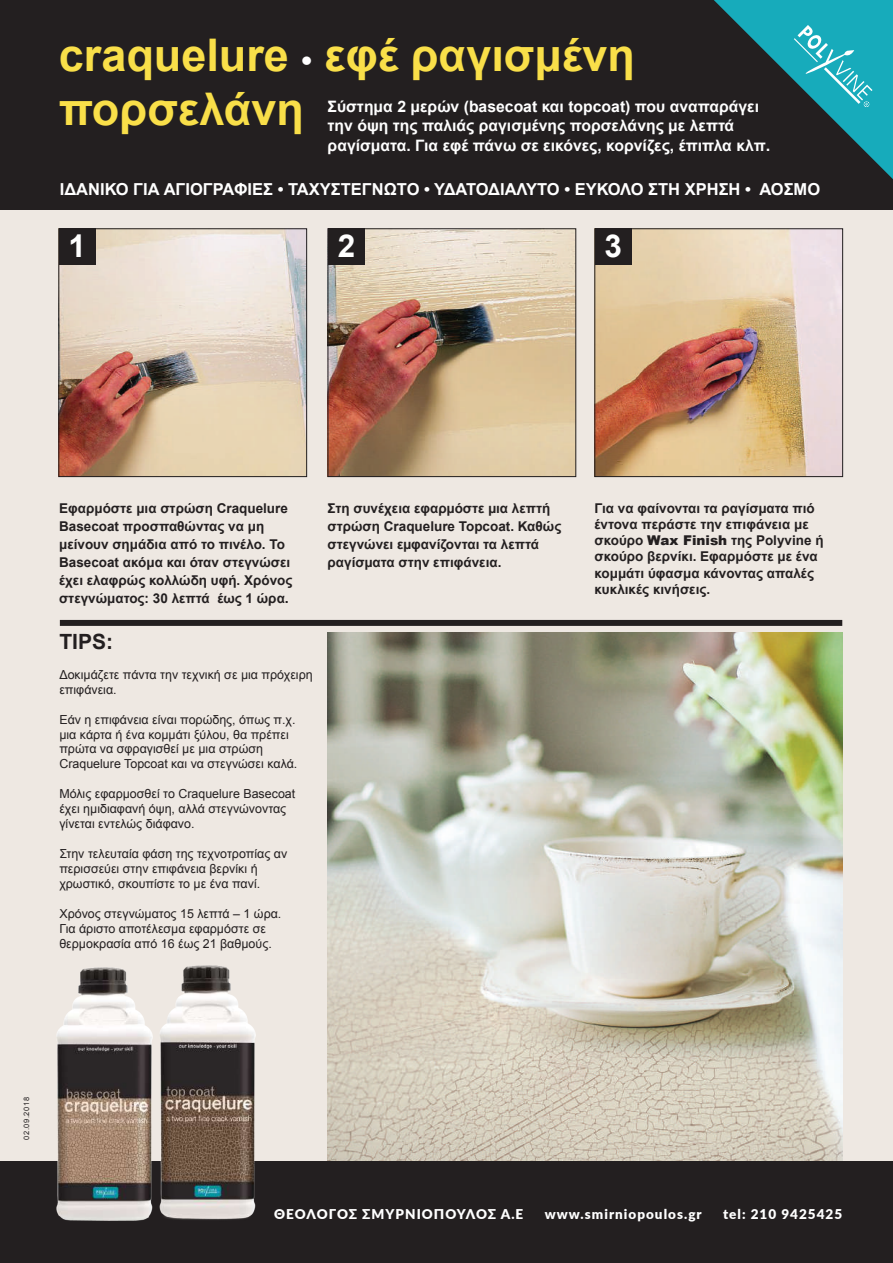
<style>
.page{position:relative;width:893px;height:1263px;background:#eee8e2}
.page>*{position:absolute;margin:0;border:0;box-sizing:border-box;transform-origin:0 0}
.t1{font:700 45px/54px "Arial";color:#f9df49}
.t2{font:700 31.5px "Arial";color:#fff}
.t3{font:700 21px "Arial";color:#231f20}
.t4{font:700 16.5px "Arial";color:#fff}
.t5{font:700 15.75px/19.4px "Arial";color:#fff}
.t6{font:700 13.5px/18px "Arial";color:#231f20}
.t7{font:900 13.5px "Lato";letter-spacing:.075em;color:#fff}
.t8{font:12.45px/15px "Arial";color:#231f20}
.t9{font:7.5px "Arial";letter-spacing:.075em;color:#231f20}
.s1{font-size:30px;color:#fff}
.s2{font-size:16.5px}
.s3{font-size:14.25px}
.s4{font-weight:900}
</style>
<div class="page">
<div style="left:0;top:0;width:893px;height:210px;background:#231f20"></div>
<div style="left:60px;top:620px;width:782px;height:6px;background:#231f20"></div>
<img style="left:60px;top:230px;width:245px;height:245px">
<div style="left:58px;top:228px;width:249px;height:249px;border:1px solid #201d1e"></div>
<div style="left:59px;top:229px;width:36px;height:36px;background:#231f20"></div>
<img style="left:330px;top:230px;width:244px;height:245px">
<div style="left:328px;top:228px;width:248px;height:249px;border:1px solid #201d1e"></div>
<div style="left:328px;top:229px;width:36px;height:36px;background:#231f20"></div>
<img style="left:596px;top:230px;width:245px;height:245px">
<div style="left:594px;top:228px;width:249px;height:249px;border:1px solid #201d1e"></div>
<div style="left:595px;top:229px;width:36px;height:36px;background:#231f20"></div>
<img style="left:328px;top:633px;width:514px;height:528px">
<div style="left:0;top:1161px;width:893px;height:102px;background:#231f20"></div>
<img style="left:57px;top:968px;width:96px;height:252px">
<img style="left:159px;top:966px;width:97px;height:254px">
<svg style="left:714px;top:0;width:179px;height:179px"></svg>
<h1 class="t1" style="left:59px;top:29px;width:578px">craquelure <span class="s1">•</span> εφέ ραγισμένη πορσελάνη</h1>
<p class="t5" style="left:328px;top:97px;width:444px">Σύστημα 2 μερών (basecoat και topcoat) που αναπαράγει την όψη της παλιάς ραγισμένης πορσελάνης με λεπτά ραγίσματα. Για εφέ πάνω σε εικόνες, κορνίζες, έπιπλα κλπ<span class="s2">.</span></p>
<h3 class="t4" style="left:60px;top:178px;width:762px">ΙΔΑΝΙΚΟ ΓΙΑ ΑΓΙΟΓΡΑΦΙΕΣ • ΤΑΧΥΣΤΕΓΝΩΤΟ • ΥΔΑΤΟΔΙΑΛΥΤΟ • ΕΥΚΟΛΟ ΣΤΗ ΧΡΗΣΗ • ΑΟΣΜΟ</h3>
<h2 class="t2" style="left:69px;top:225px;width:19px">1</h2>
<h2 class="t2" style="left:338px;top:225px;width:19px">2</h2>
<h2 class="t2" style="left:605px;top:225px;width:19px">3</h2>
<p class="t6" style="left:59px;top:499px;width:235px">Εφαρμόστε μια στρώση Craquelure<br>Basecoat προσπαθώντας να μη μείνουν σημάδια από το πινέλο. Το<br>Basecoat ακόμα και όταν στεγνώσει έχει ελαφρώς κολλώδη υφή. Xρόνος στεγνώματος: 30 λεπτά έως 1 ώρα<span class="s3">.</span></p>
<p class="t6" style="left:328px;top:499px;width:235px">Στη συνέχεια εφαρµόστε µια λεπτή στρώση Craquelure Topcoat. Καθώς στεγνώνει εµφανίζονται τα λεπτά ραγίσµατα στην επιφάνεια.</p>
<p class="t6" style="left:594px;top:500px;width:231px;line-height:16.2px">Για να φαίνονται τα ραγίσµατα πιό έντονα περάστε την επιφάνεια με σκούρο <span class="s4">Wax Finish</span> της Polyvine ή σκούρο βερνίκι. Εφαρμόστε με ένα κομμάτι ύφασμα κάνοντας απαλές κυκλικές κινήσεις.</p>
<h3 class="t3" style="left:59px;top:628px;width:55px">TIPS:</h3>
<p class="t8" style="left:59px;top:667px;width:255px">Δοκιμάζετε πάντα την τεχνική σε μια πρόχειρη επιφάνεια.</p>
<p class="t8" style="left:59px;top:712px;width:239px">Εάν η επιφάνεια είναι πορώδης, όπως π.χ. µια κάρτα ή ένα κοµµάτι ξύλου, θα πρέπει πρώτα να σφραγισθεί µε µια στρώση Craquelure Topcoat και να στεγνώσει καλά.</p>
<p class="t8" style="left:59px;top:786px;width:237px">Μόλις εφαρμοσθεί το Craquelure Βasecoat έχει ημιδιαφανή όψη, αλλά στεγνώνοντας γίνεται εντελώς διάφανο.</p>
<p class="t8" style="left:59px;top:846px;width:229px">Στην τελευταία φάση της τεχνοτροπίας αν περισσεύει στην επιφάνεια βερνίκι ή χρωστικό, σκουπίστε το με ένα πανί.</p>
<p class="t8" style="left:59px;top:906px;width:224px">Χρόνος στεγνώµατος 15 λεπτά – 1 ώρα.<br>Για άριστο αποτέλεσμα εφαρμόστε σε θερμοκρασία από 16 έως 21 βαθμούς.</p>
<p class="t9" style="left:22px;top:1140px;width:44px;rotate:-90deg">02.09.2018</p>
<p class="t7" style="left:274px;top:1204px;width:251px">ΘΕΟΛΟΓΟΣ ΣΜΥΡΝΙΟΠΟΥΛΟΣ Α.Ε</p>
<p class="t7" style="left:545px;top:1204px;width:158px">www.smirniopoulos.gr</p>
<p class="t7" style="left:723px;top:1204px;width:121px">tel: 210 9425425</p>
</div>
